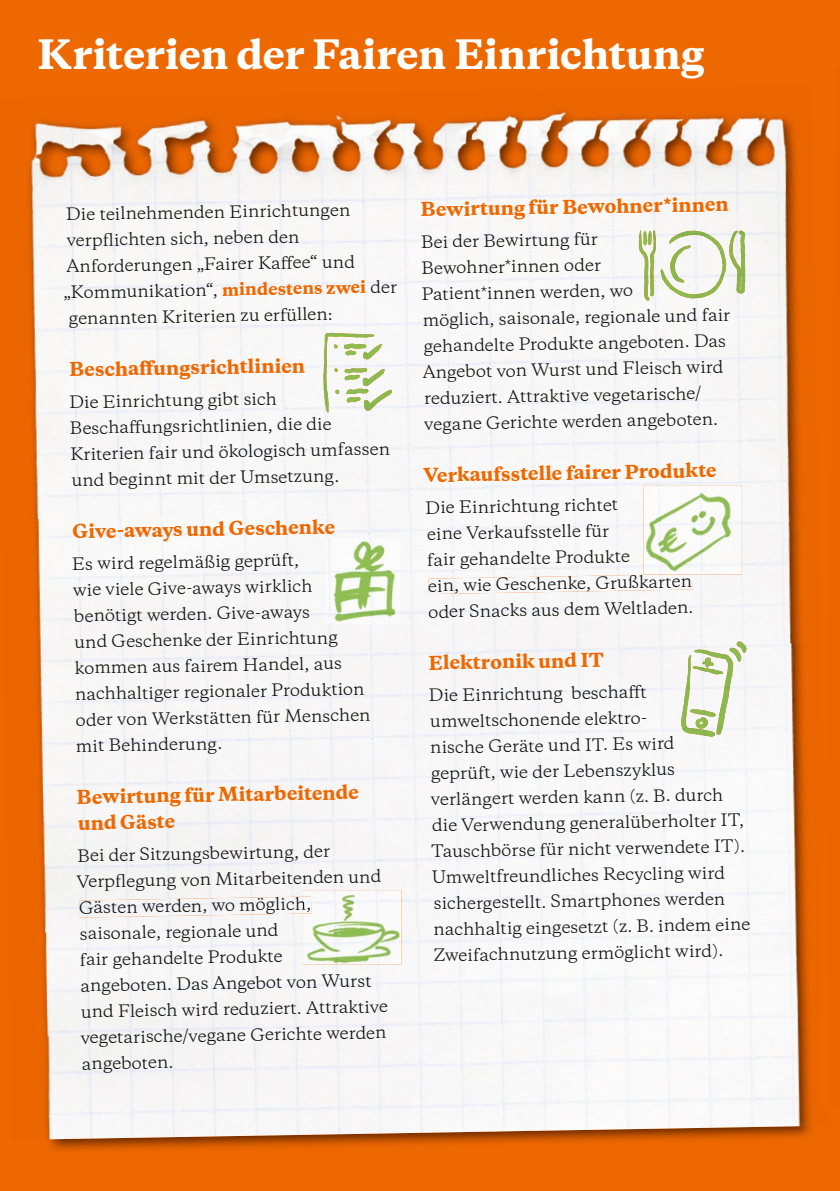
<style>
.page{position:relative;width:840px;height:1191px;background:#fff}
.page>*{position:absolute;margin:0;border:0;box-sizing:border-box;transform-origin:0 0}
.t1{font:800 38px "Galaxie Copernicus";letter-spacing:-.005em;color:#fff}
.t2{font:800 18px/26px "Galaxie Copernicus";color:#ee6800}
.t3{font:16px/26px "Galaxie Copernicus";color:#131413}
.s1{font-weight:800;color:#ee6800}
</style>
<div class="page">
<div style="left:0;top:0;width:839px;height:1191px;background:#ee6800"></div>
<img style="left:48px;top:1131px;width:762px;height:19px">
<img style="left:28px;top:113px;width:448px;height:398px">
<img style="left:476px;top:109px;width:326px;height:534px">
<img style="left:34px;top:511px;width:457px;height:413px">
<img style="left:485px;top:643px;width:327px;height:488px">
<img style="left:42px;top:924px;width:452px;height:215px">
<img style="left:80px;top:896px;width:222px;height:21px">
<img style="left:428px;top:574px;width:263px;height:20px">
<img style="left:326px;top:539px;width:73px;height:85px">
<img style="left:302px;top:890px;width:99px;height:74px">
<img style="left:302px;top:896px;width:9px;height:17px">
<img style="left:643px;top:485px;width:98px;height:89px">
<svg style="left:667px;top:574px;width:24px;height:1px"></svg>
<img style="left:332px;top:333px;width:49px;height:11px">
<img style="left:323px;top:333px;width:9px;height:79px">
<img style="left:364px;top:390px;width:26px;height:20px">
<img style="left:362px;top:369px;width:22px;height:17px">
<img style="left:363px;top:344px;width:18px;height:15px">
<img style="left:344px;top:344px;width:22px;height:5px">
<img style="left:346px;top:389px;width:22px;height:5px">
<img style="left:344px;top:368px;width:23px;height:5px">
<svg style="left:344px;top:375px;width:13px;height:5px"></svg>
<img style="left:346px;top:397px;width:14px;height:5px">
<svg style="left:345px;top:350px;width:11px;height:5px"></svg>
<svg style="left:335px;top:390px;width:4px;height:4px"></svg>
<svg style="left:334px;top:344px;width:3px;height:4px"></svg>
<svg style="left:334px;top:368px;width:3px;height:4px"></svg>
<img style="left:660px;top:231px;width:65px;height:67px">
<img style="left:728px;top:231px;width:12px;height:39px">
<img style="left:638px;top:230px;width:11px;height:71px">
<img style="left:649px;top:230px;width:4px;height:66px">
<img style="left:669px;top:245px;width:21px;height:37px">
<img style="left:643px;top:231px;width:8px;height:14px">
<svg style="left:740px;top:274px;width:1px;height:16px"></svg>
<img style="left:694px;top:641px;width:48px;height:19px">
<img style="left:694px;top:649px;width:34px;height:68px">
<img style="left:680px;top:655px;width:12px;height:79px">
<img style="left:689px;top:709px;width:26px;height:7px">
<img style="left:692px;top:666px;width:30px;height:8px">
<img style="left:729px;top:648px;width:11px;height:14px">
<svg style="left:702px;top:657px;width:11px;height:10px"></svg>
<svg style="left:736px;top:641px;width:9px;height:11px"></svg>
<svg style="left:695px;top:717px;width:12px;height:11px"></svg>
<h1 class="t1" style="left:37px;top:30px;width:668px">Kriterien der Fairen Einrichtung</h1>
<p class="t3" style="left:66px;top:201px;width:285px;rotate:-1deg">Die teilnehmenden Einrichtungen</p>
<p class="t3" style="left:66px;top:227px;width:234px;rotate:-1deg">verpfl ichten sich, neben den</p>
<p class="t3" style="left:66px;top:253px;width:290px;rotate:-1deg">Anforderungen „Fairer Kaff ee“ und</p>
<p class="t3" style="left:63px;top:279px;width:335px;rotate:-1deg">„Kommunikation“, <span class="s1">mindestens zwei</span> der</p>
<p class="t3" style="left:68px;top:305px;width:265px;rotate:-1deg">genannten Kriterien zu erfüllen:</p>
<p class="t2" style="left:69px;top:357px;width:237px;rotate:-1deg">Beschaff ungsrichtlinien</p>
<p class="t3" style="left:69px;top:389px;width:321px;rotate:-1deg">Die Einrichtung gibt sich<br>Beschaff ungsrichtlinien, die die Kriterien fair und ökologisch umfassen und beginnt mit der Umsetzung.</p>
<p class="t2" style="left:72px;top:518px;width:264px;rotate:-1deg">Give-aways und Geschenke</p>
<p class="t3" style="left:72px;top:551px;width:297px;rotate:-1deg">Es wird regelmäßig geprüft,<br>wie viele Give-aways wirklich benötigt werden. Give-aways<br>und Geschenke der Einrichtung kommen aus fairem Handel, aus nachhaltiger regionaler Produktion oder von Werkstätten für Menschen mit Behinderung.</p>
<p class="t2" style="left:76px;top:784px;width:283px;rotate:-1deg">Bewirtung für Mitarbeitende und Gäste</p>
<p class="t3" style="left:76px;top:842px;width:310px;rotate:-1deg">Bei der Sitzungsbewirtung, der<br>Verpfl egung von Mitarbeitenden und<br>Gästen werden, wo möglich, saisonale, regionale und<br>fair gehandelte Produkte<br>angeboten. Das Angebot von Wurst und Fleisch wird reduziert. Attraktive vegetarische/vegane Gerichte werden angeboten.</p>
<p class="t2" style="left:420px;top:197px;width:309px;rotate:-1deg">Bewirtung für Bewohner*innen</p>
<p class="t3" style="left:420px;top:229px;width:310px;rotate:-1deg">Bei der Bewirtung für<br>Bewohner*innen oder<br>Patient*innen werden, wo<br>möglich, saisonale, regionale und fair gehandelte Produkte angeboten. Das<br>Angebot von Wurst und Fleisch wird reduziert. Attraktive vegetarische/ vegane Gerichte werden angeboten.</p>
<p class="t2" style="left:423px;top:462px;width:294px;rotate:-1deg">Verkaufsstelle fairer Produkte</p>
<p class="t3" style="left:425px;top:495px;width:267px;rotate:-1deg">Die Einrichtung richtet<br>eine Verkaufsstelle für<br>fair gehandelte Produkte<br>ein, wie Geschenke, Gruß karten oder Snacks aus dem Weltladen.</p>
<p class="t2" style="left:428px;top:650px;width:176px;rotate:-1deg">Elektronik und IT</p>
<p class="t3" style="left:428px;top:682px;width:319px;rotate:-1deg">Die Einrichtung beschaff t umweltschonende elektro -<br>nische Geräte und IT. Es wird<br>geprüft, wie der Lebens zyklus verlängert werden kann (z. B. durch die Verwendung general überholter IT, Tauschbörse für nicht verwendete IT).<br>Umweltfreundliches Recycling wird sichergestellt. Smartphones werden nachhaltig eingesetzt (z. B. indem eine Zweifachnutzung ermöglicht wird).</p>
</div>
